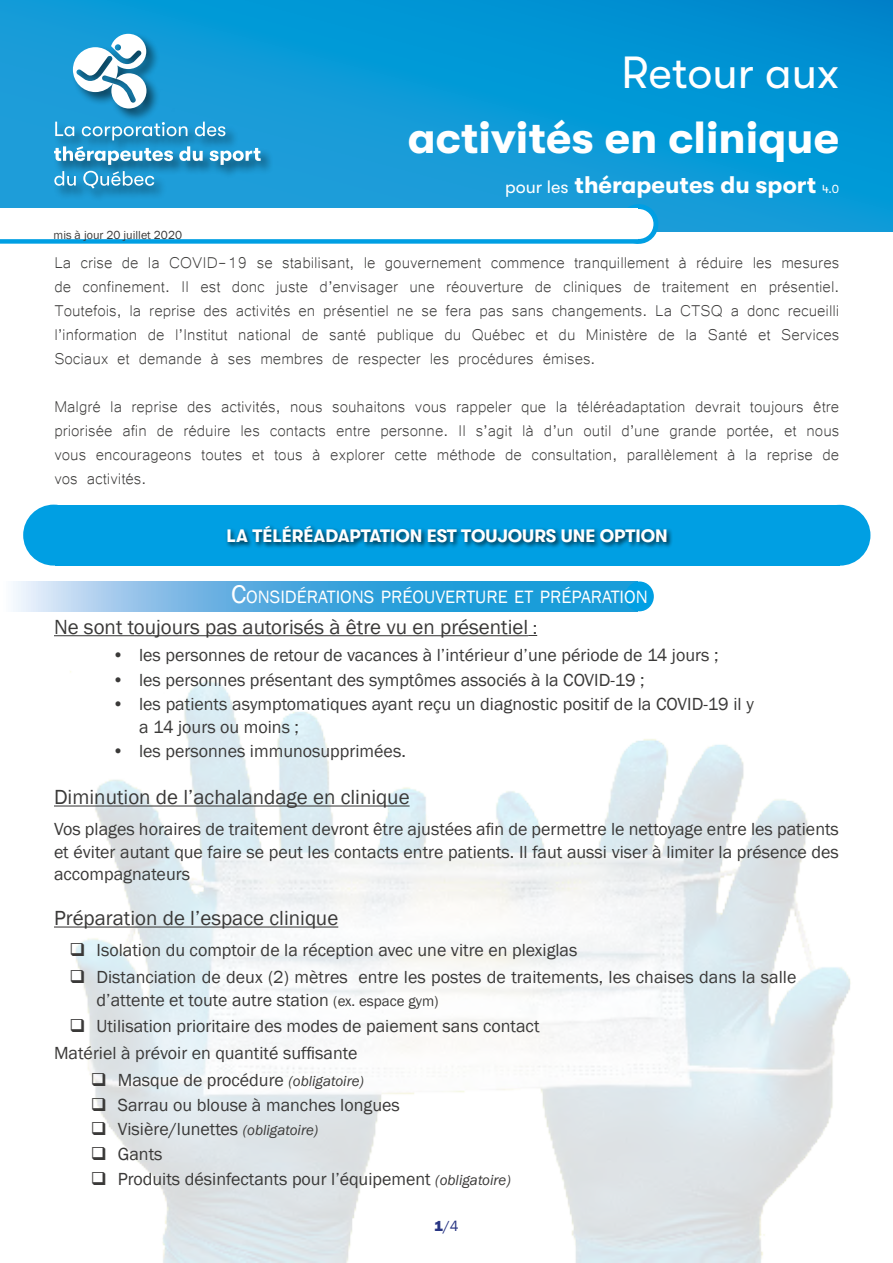
<style>
.page{position:relative;width:893px;height:1263px;background:#fff}
.page>*{position:absolute;margin:0;border:0;box-sizing:border-box;transform-origin:0 0}
.t1{font:700 45px "GT Walsheim";color:#fff}
.t2{font:45px "GT Walsheim";color:#fff}
.t3{font:700 24px "GT Walsheim";color:#fff}
.t4{font:21px "Franklin Gothic";color:#3a3938}
.t5{font:20.25px/24px "Microsoft Yi Baiti";color:#3a3938;text-align:justify}
.t6{font:18.3px "Franklin Gothic";color:#fff}
.t7{font:18px/22.5px "Franklin Gothic";color:#3a3938}
.t8{font:700 18px "GT Walsheim";color:#fff}
.t9{font:15px "Franklin Gothic";color:#283583}
.t10{font:12px "Franklin Gothic";color:#3a3938}
.s1{font-weight:400;font-size:18px}
.s2{font-weight:400;font-size:12px}
.s3{font-size:26.25px}
.s4{font-size:18px}
.s5{font-size:15px}
.s6{font-style:italic;font-size:15px}
.s7{font-weight:800}
</style>
<div class="page">
<img style="left:54px;top:671px;width:797px;height:592px">
<div style="left:809px;top:505px;width:61px;height:61px;background:#009fe3;border-radius:50%"></div>
<div style="left:23px;top:505px;width:61px;height:61px;background:#009fe3;border-radius:50%"></div>
<svg style="left:0;top:0;width:893px;height:232px;background:#0b98d6"></svg>
<div style="left:53px;top:32px;width:221px;height:170px;background:#000;opacity:.55"></div>
<svg style="left:54px;top:171px;width:100px;height:17px;background:#53aad4"></svg>
<svg style="left:54px;top:146px;width:207px;height:19px"></svg>
<svg style="left:55px;top:122px;width:170px;height:18px;background:#4aa7d3"></svg>
<svg style="left:73px;top:34px;width:73px;height:75px"></svg>
<div style="left:55px;top:505px;width:785px;height:61px;background:#009fe3"></div>
<div style="left:225px;top:524px;width:448px;height:24px;background:#000;opacity:.75"></div>
<svg style="left:13px;top:581px;width:623px;height:30px;background:#56afe1"></svg>
<div style="left:625px;top:581px;width:29px;height:30px;background:#009fe3;border-radius:50%"></div>
<hr style="left:54px;top:635px;width:474px;height:1px;background:#3a3938">
<hr style="left:54px;top:805px;width:356px;height:1px;background:#3a3938">
<hr style="left:54px;top:926px;width:284px;height:1px;background:#3a3938">
<div style="left:622px;top:207px;width:34px;height:34px;background:#fff;border-radius:50%"></div>
<div style="left:619px;top:204px;width:39px;height:40px;border:5px solid #009fe3;border-radius:50%"></div>
<div style="left:0;top:209px;width:638px;height:33px;background:#fff"></div>
<div style="left:0;top:239px;width:638px;height:5px;background:#009fe3"></div>
<svg style="left:71px;top:943px;width:13px;height:13px"></svg>
<svg style="left:71px;top:970px;width:13px;height:13px"></svg>
<svg style="left:71px;top:1019px;width:13px;height:13px"></svg>
<svg style="left:92px;top:1073px;width:13px;height:13px"></svg>
<svg style="left:92px;top:1097px;width:13px;height:13px"></svg>
<svg style="left:92px;top:1122px;width:13px;height:13px"></svg>
<svg style="left:92px;top:1147px;width:13px;height:13px"></svg>
<svg style="left:92px;top:1171px;width:13px;height:13px"></svg>
<p class="t10" style="left:54px;top:227px;width:130px">mis à jour 20 juillet 2020</p>
<h1 class="t2" style="left:622px;top:48px;width:219px">Retour aux</h1>
<h1 class="t1" style="left:408px;top:112px;width:433px">activités en clinique</h1>
<h2 class="t3" style="left:505px;top:171px;width:335px"><span class="s1">pour les</span> thérapeutes du sport <span class="s2">4.0</span></h2>
<p class="t5" style="left:54px;top:249px;width:786px">La crise de la COVID-19 se stabilisant, le gouvernement commence tranquillement à réduire les mesures de confinement. Il est donc juste d’envisager une réouverture de cliniques de traitement en présentiel.<br>Toutefois, la reprise des activités en présentiel ne se fera pas sans changements. La CTSQ a donc recueilli l’information de l’Institut national de santé publique du Québec et du Ministère de la Santé et Services Sociaux et demande à ses membres de respecter les procédures émises.</p>
<p class="t5" style="left:54px;top:393px;width:786px">Malgré la reprise des activités, nous souhaitons vous rappeler que la téléréadaptation devrait toujours être priorisée afin de réduire les contacts entre personne. Il s’agit là d’un outil d’une grande portée, et nous vous encourageons toutes et tous à explorer cette méthode de consultation, parallèlement à la reprise de vos activités.</p>
<p class="t8" style="left:226px;top:526px;width:443px">LA TÉLÉRÉADAPTATION EST TOUJOURS UNE OPTION</p>
<p class="t6" style="left:231px;top:586px;width:418px"><span class="s3">C</span>ONSIDÉRATIONS PRÉOUVERTURE ET PRÉPARATION</p>
<p class="t4" style="left:54px;top:614px;width:485px">Ne sont toujours pas autorisés à être vu en présentiel <span class="s4">:</span></p>
<p class="t7" style="left:112px;top:644px;width:608px">• les personnes de retour de vacances à l’intérieur d’une période de 14 jours ;</p>
<p class="t7" style="left:112px;top:669px;width:534px">• les personnes présentant des symptômes associés à la COVID-19 ;</p>
<p class="t7" style="left:139px;top:693px;width:616px;text-indent:-27px">• les patients asymptomatiques ayant reçu un diagnostic positif de la COVID-19 il y a 14 jours ou moins ;</p>
<p class="t7" style="left:112px;top:740px;width:295px">• les personnes immunosupprimées.</p>
<p class="t4" style="left:54px;top:784px;width:357px">Diminution de l’achalandage en clinique</p>
<p class="t7" style="left:54px;top:818px;width:786px;text-align:justify">Vos plages horaires de traitement devront être ajustées afin de permettre le nettoyage entre les patients et éviter autant que faire se peut les contacts entre patients. Il faut aussi viser à limiter la présence des accompagnateurs</p>
<p class="t4" style="left:54px;top:905px;width:286px">Préparation de l’espace clinique</p>
<p class="t7" style="left:97px;top:937px;width:701px;line-height:26.7px">Isolation du comptoir de la réception avec une vitre en plexiglas<br>Distanciation de deux (2) mètres entre les postes de traitements, les chaises dans la salle</p>
<p class="t7" style="left:97px;top:989px;width:344px">d’attente et toute autre station <span class="s5">(ex. espace gym)</span></p>
<p class="t7" style="left:97px;top:1015px;width:444px">Utilisation prioritaire des modes de paiement sans contact</p>
<p class="t7" style="left:54px;top:1042px;width:305px">Matériel à prévoir en quantité suffisante</p>
<p class="t7" style="left:118px;top:1069px;width:248px">Masque de procédure <span class="s6">(obligatoire)</span></p>
<p class="t7" style="left:118px;top:1093px;width:394px;line-height:24.6px">Sarrau ou blouse à manches longues Visière/lunettes <span class="s6">(obligatoire)<br></span>Gants<br>Produits désinfectants pour l’équipement <span class="s6">(obligatoire)</span></p>
<p class="t9" style="left:434px;top:1217px;width:26px"><span class="s7">1</span>/4</p>
</div>
